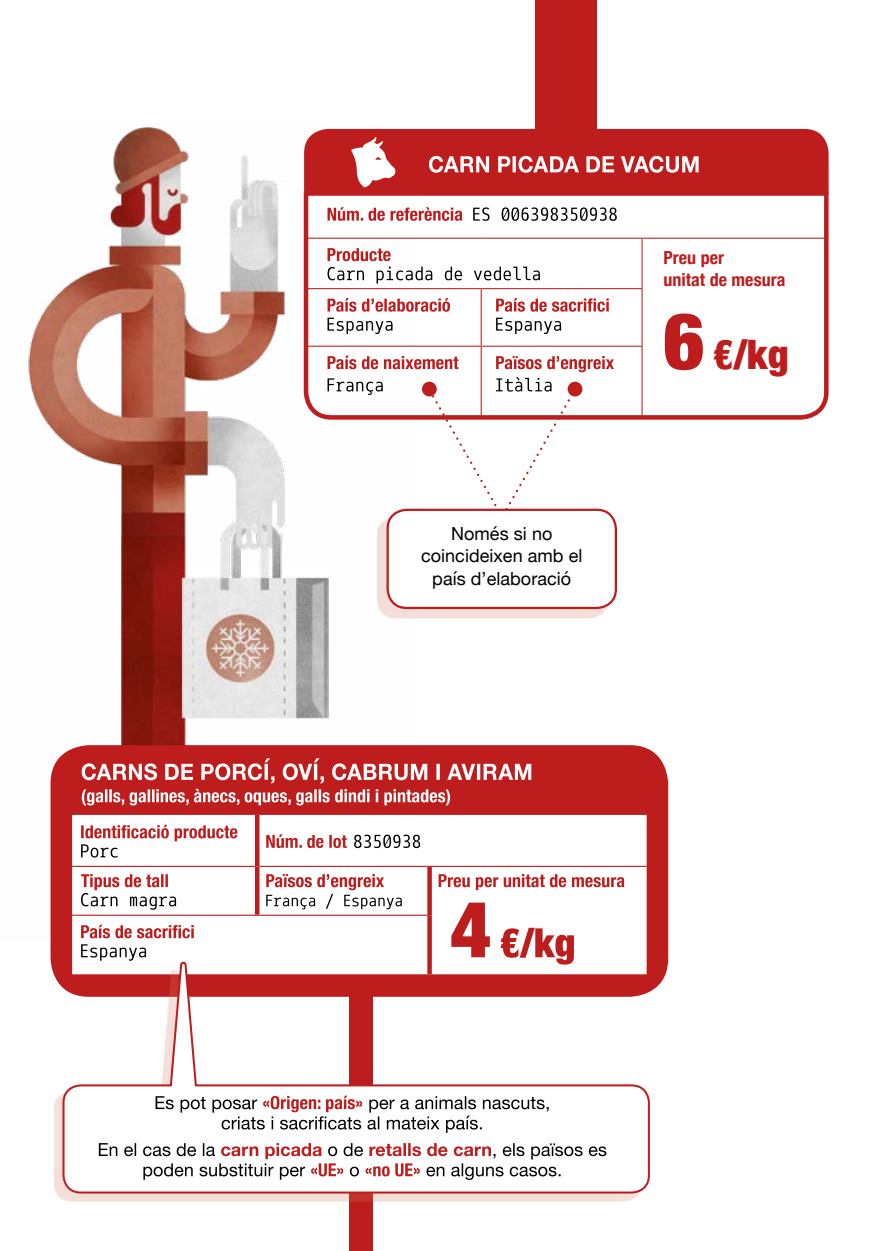
<style>
.page{position:relative;width:881px;height:1251px;background:#fff}
.page>*{position:absolute;margin:0;border:0;box-sizing:border-box;transform-origin:0 0}
.t1{font:900 condensed 40.5px "Helvetica Neue";color:#bd1d1d}
.t2{font:18px/22.5px "Helvetica Neue";letter-spacing:.005em;color:#000;text-align:center}
.t3{font:700 condensed 18px/22.3px "Helvetica Neue";letter-spacing:.005em;color:#bd1d1d}
.s1{font-size:78.75px}
</style>
<div class="page">
<img style="left:28px;top:127px;width:388px;height:646px">
<div style="left:50px;top:745px;width:618px;height:251px;background:#bd1d1d;border-radius:38px"></div>
<div style="left:72px;top:814px;width:574px;height:146px;background:#fff"></div>
<hr style="left:72px;top:865px;width:183px;height:1px;background:#bd1d1d">
<hr style="left:259px;top:865px;width:170px;height:1px;background:#bd1d1d">
<hr style="left:429px;top:865px;width:217px;height:1px;background:#bd1d1d">
<hr style="left:72px;top:914px;width:185px;height:1px;background:#bd1d1d">
<hr style="left:257px;top:914px;width:170px;height:1px;background:#bd1d1d">
<hr style="left:255px;top:814px;width:4px;height:52px;background:#bd1d1d">
<hr style="left:255px;top:866px;width:4px;height:48px;background:#bd1d1d">
<svg style="left:427px;top:866px;width:4px;height:49px"></svg>
<svg style="left:427px;top:915px;width:4px;height:45px"></svg>
<svg style="left:81px;top:824px;width:156px;height:33px;background:#eccfcf"></svg>
<svg style="left:266px;top:834px;width:80px;height:13px"></svg>
<svg style="left:354px;top:834px;width:66px;height:13px"></svg>
<svg style="left:81px;top:873px;width:95px;height:36px;background:#dec7c7"></svg>
<svg style="left:266px;top:873px;width:135px;height:36px;background:#e3cccc"></svg>
<svg style="left:438px;top:873px;width:186px;height:17px"></svg>
<svg style="left:451px;top:902px;width:122px;height:58px"></svg>
<svg style="left:81px;top:924px;width:113px;height:14px"></svg>
<svg style="left:81px;top:944px;width:65px;height:16px"></svg>
<svg style="left:304px;top:129px;width:524px;height:60px;background:#c43636"></svg>
<svg style="left:301px;top:189px;width:528px;height:233px"></svg>
<svg style="left:327px;top:355px;width:286px;height:163px"></svg>
<div style="left:422px;top:381px;width:14px;height:15px;background:#bd1d1d;border-radius:50%"></div>
<div style="left:567px;top:381px;width:15px;height:15px;background:#bd1d1d;border-radius:50%"></div>
<div style="left:377px;top:517px;width:230px;height:101px;background:#d77c63;opacity:.25"></div>
<div style="left:387px;top:509px;width:228px;height:99px;background:#fff;border-radius:19px"></div>
<div style="left:386px;top:508px;width:230px;height:101px;border:2px solid #bd1d1d;border-radius:19px"></div>
<div style="left:535px;top:0;width:61px;height:148px;background:#bd1d1d"></div>
<svg style="left:82px;top:758px;width:449px;height:47px"></svg>
<div style="left:349px;top:990px;width:24px;height:260px;background:#bd1d1d"></div>
<div style="left:54px;top:969px;width:587px;height:232px;background:#d77c63;opacity:.25"></div>
<svg style="left:61px;top:960px;width:589px;height:234px"></svg>
<svg style="left:99px;top:1142px;width:507px;height:37px"></svg>
<svg style="left:155px;top:1095px;width:393px;height:37px"></svg>
<p class="t2" style="left:421px;top:523px;width:163px">Només si no coincideixen amb el país d’elaboració</p>
<p class="t3" style="left:663px;top:245px;width:124px">Preu per<br>unitat de mesura</p>
<h1 class="t1" style="left:663px;top:321px;width:127px"><span class="s1">6</span> €/kg</h1>
</div>
